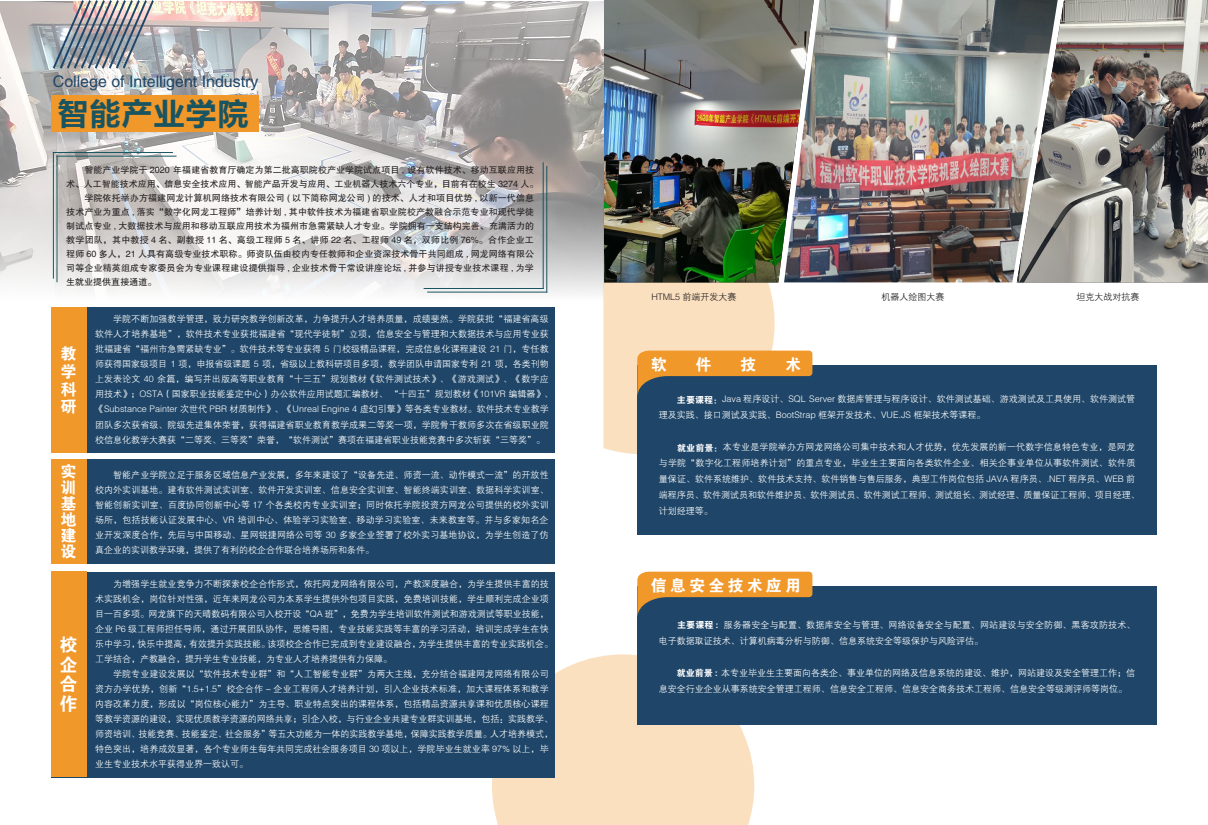
<style>
.page{position:relative;width:1208px;height:825px;background:#fff}
.page>*{position:absolute;margin:0;border:0;box-sizing:border-box;transform-origin:0 0}
.t1{font:32px "FZLTCHJW GB1 0";color:#195461}
.t2{font:18px/19.8px "FZDHTJW GB1 0";color:#fff;text-align:justify}
.t3{font:16px "FZHTJW GB1 0";color:#1f4668}
.t4{font:16px/16px "FZDHTJW GB1 0";letter-spacing:.2em;color:#fff;text-align:justify}
.t5{font:9px/15px "FZZDXJW GB1 0";letter-spacing:.005em;color:#fff}
.t6{font:9px/14px "FZHTJW GB1 0";letter-spacing:.005em;color:#231f20}
.t7{font:9px "FZZDXJW GB1 0";color:#231f20}
.s1{font-family:"FZDHTJW GB1 0"}
</style>
<div class="page">
<div style="left:492px;top:654px;width:262px;height:171px;background:#fae0bf"></div>
<div style="left:637px;top:586px;width:520px;height:138px;background:#1f4668"></div>
<svg style="left:637px;top:572px;width:175px;height:45px"></svg>
<div style="left:603px;top:192px;width:171px;height:262px;background:#fae0bf"></div>
<div style="left:637px;top:365px;width:520px;height:169px;background:#1f4668"></div>
<svg style="left:637px;top:351px;width:175px;height:45px"></svg>
<img style="left:0;top:1px;width:603px;height:311px">
<div style="left:51px;top:459px;width:503px;height:105px;background:#1f4668"></div>
<div style="left:51px;top:459px;width:36px;height:105px;background:#f1982b"></div>
<div style="left:51px;top:572px;width:503px;height:205px;background:#1f4668"></div>
<div style="left:51px;top:308px;width:503px;height:145px;background:#1f4668"></div>
<div style="left:51px;top:95px;width:207px;height:37px;background:#f1982b"></div>
<img style="left:53px;top:0;width:101px;height:69px">
<hr style="left:53px;top:152px;width:120px;height:1px;background:#195461">
<hr style="left:427px;top:292px;width:120px;height:1px;background:#195461">
<hr style="left:56px;top:156px;width:120px;height:1px;background:#195461">
<hr style="left:423px;top:288px;width:120px;height:1px;background:#195461">
<hr style="left:53px;top:152px;width:1px;height:127px;background:#195461">
<hr style="left:546px;top:166px;width:1px;height:127px;background:#195461">
<hr style="left:57px;top:156px;width:1px;height:126px;background:#195461">
<hr style="left:543px;top:162px;width:1px;height:127px;background:#195461">
<div style="left:51px;top:308px;width:36px;height:145px;background:#f1982b"></div>
<div style="left:51px;top:572px;width:36px;height:205px;background:#f1982b"></div>
<img style="left:604px;top:0;width:180px;height:282px">
<img style="left:784px;top:0;width:232px;height:282px">
<img style="left:1016px;top:0;width:192px;height:282px">
<p class="t3" style="left:53px;top:73px;width:207px">College of Intelligent Industry</p>
<p class="t1" style="left:57px;top:96px;width:193px">智能产业学院</p>
<p class="t6" style="left:66px;top:163px;width:474px">　　智能产业学院于 2020 年福建省教育厅确定为第二批高职院校产业学院试点项目 , 设有软件技术、移动互联应用技术、人工智能技术应用、信息安全技术应用、智能产品开发与应用、工业机器人技术六个专业，目前有在校生 3274 人。</p>
<p class="t6" style="left:66px;top:191px;width:469px;text-align:justify">　　学院依托举办方福建网龙计算机网络技术有限公司 ( 以下简称网龙公司 ) 的技术、人才和项目优势 , 以新一代信息技术产业为重点 , 落实“数字化网龙工程师”培养计划 , 其中软件技术为福建省职业院校产教融合示范专业和现代学徒制试点专业 , 大数据技术与应用和移动互联应用技术为福州市急需紧缺人才专业。学院拥有一支结构完善、充满活力的教学团队，其中教授 4 名、副教授 11 名、高级工程师 5 名、讲师 22 名、工程师 49 名，双师比例 76%。合作企业工程师 60 多人，21 人具有高级专业技术职称。师资队伍由校内专任教师和企业资深技术骨干共同组成 , 网龙网络有限公司等企业精英组成专家委员会为专业课程建设提供指导 , 企业技术骨干常设讲座论坛 , 并参与讲授专业技术课程 , 为学生就业提供直接通道。</p>
<p class="t4" style="left:61px;top:345px;width:17px;line-height:17.6px">教学科研</p>
<p class="t4" style="left:61px;top:464px;width:17px">实训基地建设</p>
<p class="t2" style="left:60px;top:635px;width:19px">校企合作</p>
<p class="t5" style="left:95px;top:312px;width:460px">　　学院不断加强教学管理，致力研究教学创新改革，力争提升人才培养质量，成绩斐然。学院获批“福建省高级软件人才培养基地”，软件技术专业获批福建省“现代学徒制”立项，信息安全与管理和大数据技术与应用专业获批福建省“福州市急需紧缺专业”。软件技术等专业获得 5 门校级精品课程，完成信息化课程建设 21 门，专任教师获得国家级项目 1 项，申报省级课题 5 项，省级以上教科研项目多项，教学团队申请国家专利 21 项，各类刊物上发表论文 40 余篇，编写并出版高等职业教育“十三五”规划教材《软件测试技术》、《游戏测试》、《数字应用技术》；OSTA（国家职业技能鉴定中心）办公软件应用试题汇编教材、 “十四五”规划教材《101VR 编辑器》、《Substance Painter 次世代 PBR 材质制作》、《Unreal Engine 4 虚幻引擎》等各类专业教材。软件技术专业教学团队多次获省级、院级先进集体荣誉，获得福建省职业教育教学成果二等奖一项，学院骨干教师多次在省级职业院校信息化教学大赛获“二等奖、三等奖”荣誉，“软件测试”赛项在福建省职业技能竞赛中多次斩获“三等奖”。</p>
<p class="t5" style="left:95px;top:467px;width:455px;text-align:justify">　　智能产业学院立足于服务区域信息产业发展，多年来建设了“设备先进、师资一流、动作模式一流”的开放性校内外实训基地。建有软件测试实训室、软件开发实训室、信息安全实训室、智能终端实训室、数据科学实训室、智能创新实训室、百度协同创新中心等 17 个各类校内专业实训室；同时依托学院投资方网龙公司提供的校外实训场所，包括技能认证发展中心、VR 培训中心、体验学习实验室、移动学习实验室、未来教室等。并与多家知名企业开发深度合作，先后与中国移动、星网锐捷网络公司等 30 多家企业签署了校外实习基地协议，为学生创造了仿真企业的实训教学环境，提供了有利的校企合作联合培养场所和条件。</p>
<p class="t5" style="left:95px;top:577px;width:460px">　　为增强学生就业竞争力不断探索校企合作形式，依托网龙网络有限公司，产教深度融合，为学生提供丰富的技术实践机会，岗位针对性强，近年来网龙公司为本系学生提供外包项目实践，免费培训技能，学生顺利完成企业项目一百多项。网龙旗下的天晴数码有限公司入校开设“QA 班”，免费为学生培训软件测试和游戏测试等职业技能，企业 P6 级工程师担任导师，通过开展团队协作，思维导图，专业技能实践等丰富的学习活动，培训完成学生在快乐中学习，快乐中提高，有效提升实践技能。该项校企合作已完成到专业建设融合，为学生提供丰富的专业实践机会。工学结合，产教融合，提升学生专业技能，为专业人才培养提供有力保障。</p>
<p class="t5" style="left:95px;top:667px;width:460px">　　学院专业建设发展以“软件技术专业群”和“人工智能专业群”为两大主线，充分结合福建网龙网络有限公司资方办学优势，创新“1.5+1.5”校企合作 - 企业工程师人才培养计划，引入企业技术标准，加大课程体系和教学内容改革力度，形成以“岗位核心能力”为主导、职业特点突出的课程体系，包括精品资源共享课和优质核心课程等教学资源的建设，实现优质教学资源的网络共享；引企入校，与行业企业共建专业群实训基地，包括：实践教学、师资培训、技能竞赛、技能鉴定、社会服务”等五大功能为一体的实践教学基地，保障实践教学质量。人才培养模式，特色突出，培养成效显著，各个专业师生每年共同完成社会服务项目 30 项以上，学院毕业生就业率 97% 以上，毕业生专业技术水平获得业界一致认可。</p>
<p class="t7" style="left:651px;top:292px;width:87px">HTML5 前端开发大赛</p>
<p class="t7" style="left:881px;top:292px;width:64px">机器人绘图大赛</p>
<p class="t7" style="left:1076px;top:292px;width:64px">坦克大战对抗赛</p>
<p class="t4" style="left:651px;top:356px;width:17px">软</p>
<p class="t4" style="left:695px;top:356px;width:17px">件</p>
<p class="t4" style="left:740px;top:356px;width:17px">技</p>
<p class="t4" style="left:785px;top:356px;width:17px">术</p>
<p class="t5" style="left:659px;top:392px;width:478px;line-height:16px"><span class="s1">　　主要课程：</span>Java 程序设计、SQL Server 数据库管理与程序设计、软件测试基础、游戏测试及工具使用、软件测试管理及实践、接口测试及实践、BootStrap 框架开发技术、VUE.JS 框架技术等课程。</p>
<p class="t5" style="left:659px;top:440px;width:482px;line-height:16px"><span class="s1">　　就业前景：</span>本专业是学院举办方网龙网络公司集中技术和人才优势，优先发展的新一代数字信息特色专业，是网龙与学院“数字化工程师培养计划”的重点专业，毕业生主要面向各类软件企业、相关企事业单位从事软件测试、软件质量保证、软件系统维护、软件技术支持、软件销售与售后服务，典型工作岗位包括 JAVA 程序员、.NET 程序员、WEB 前端程序员、软件测试员和软件维护员、软件测试员、软件测试工程师、测试组长、测试经理、质量保证工程师、项目经理、计划经理等。</p>
<p class="t4" style="left:651px;top:577px;width:152px">信息安全技术应用</p>
<p class="t5" style="left:659px;top:617px;width:478px;line-height:16px"><span class="s1">　　主要课程 :</span> 服务器安全与配置、数据库安全与管理、网络设备安全与配置、网站建设与安全防御、黑客攻防技术、电子数据取证技术、计算机病毒分析与防御、信息系统安全等级保护与风险评估。</p>
<p class="t5" style="left:659px;top:665px;width:478px;line-height:16px"><span class="s1">　　就业前景 :</span> 本专业毕业生主要面向各类企、事业单位的网络及信息系统的建设、维护，网站建设及安全管理工作；信息安全行业企业从事系统安全管理工程师、信息安全工程师、信息安全商务技术工程师、信息安全等级测评师等岗位。</p>
</div>
